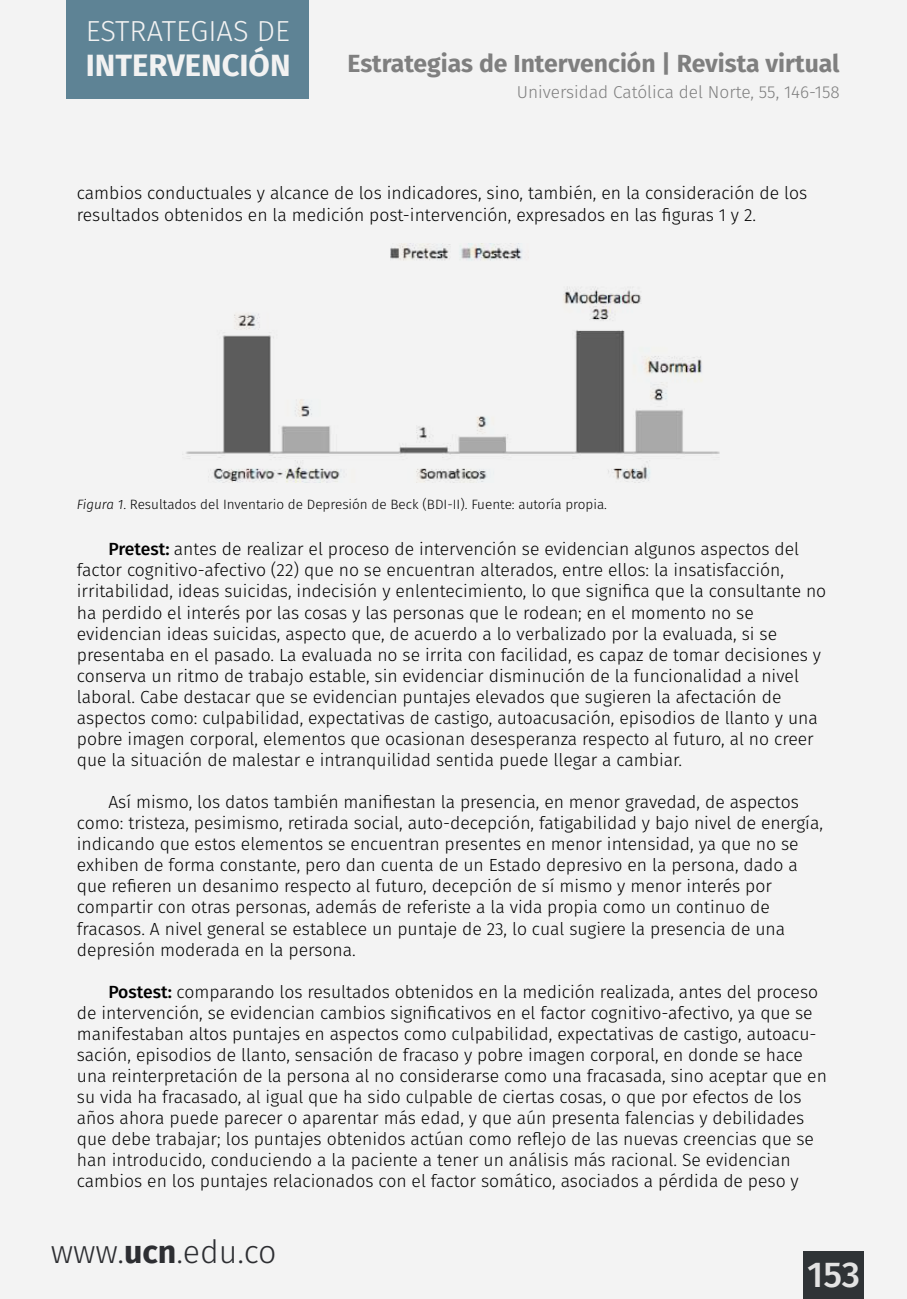
<style>
.page{position:relative;width:907px;height:1299px;background:#f3f3f3}
.page>*{position:absolute;margin:0;border:0;box-sizing:border-box;transform-origin:0 0}
.t1{font:500 36px "Fira Sans";color:#e3e3e3}
.t2{font:300 32.18px "Fira Sans";color:#2d2e32}
.t3{font:700 31.05px "Fira Sans";color:#f2f2f2}
.t4{font:300 29.03px "Fira Sans";color:#f2f2f2}
.t5{font:700 24.75px "Fira Sans";color:#7f7f7f}
.t6{font:300 17.55px/21.2px "Fira Sans";color:#000}
.t7{font:300 17.32px "Fira Sans";color:#7f7f7f}
.t8{font:300 13.5px "Fira Sans";color:#000}
.s1{font-style:italic}
.s2{font-weight:500}
.s3{font-weight:700}
</style>
<div class="page">
<div style="left:66px;top:0;width:243px;height:98px;background:#5e8395"></div>
<div style="left:803px;top:1252px;width:61px;height:47px;background:#2f3336"></div>
<img style="left:186px;top:243px;width:534px;height:239px">
<h3 class="t4" style="left:86px;top:10px;width:205px">ESTRATEGIAS DE</h3>
<h3 class="t3" style="left:86px;top:39px;width:206px">INTERVENCIÓN</h3>
<h3 class="t5" style="left:347px;top:43px;width:493px">Estrategias de Intervención | Revista virtual</h3>
<p class="t7" style="left:517px;top:80px;width:324px">Universidad Católica del Norte, 55, 146-158</p>
<p class="t6" style="left:77px;top:183px;width:732px">cambios conductuales y alcance de los indicadores, sino, también, en la consideración de los resultados obtenidos en la medición post-intervención, expresados en las figuras 1 y 2.</p>
<p class="t8" style="left:77px;top:495px;width:532px"><span class="s1">Figura 1</span>. Resultados del Inventario de Depresión de Beck (BDI-II). Fuente: autoría propia.</p>
<p class="t6" style="left:77px;top:538px;width:751px;text-indent:32px"><span class="s2">Pretest:</span> antes de realizar el proceso de intervención se evidencian algunos aspectos del factor cognitivo-afectivo (22) que no se encuentran alterados, entre ellos: la insatisfacción, irritabilidad, ideas suicidas, indecisión y enlentecimiento, lo que significa que la consultante no ha perdido el interés por las cosas y las personas que le rodean; en el momento no se evidencian ideas suicidas, aspecto que, de acuerdo a lo verbalizado por la evaluada, si se presentaba en el pasado. La evaluada no se irrita con facilidad, es capaz de tomar decisiones y conserva un ritmo de trabajo estable, sin evidenciar disminución de la funcionalidad a nivel laboral. Cabe destacar que se evidencian puntajes elevados que sugieren la afectación de aspectos como: culpabilidad, expectativas de castigo, autoacusación, episodios de llanto y una pobre imagen corporal, elementos que ocasionan desesperanza respecto al futuro, al no creer que la situación de malestar e intranquilidad sentida puede llegar a cambiar.</p>
<p class="t6" style="left:77px;top:791px;width:747px;text-indent:32px">Así mismo, los datos también manifiestan la presencia, en menor gravedad, de aspectos como: tristeza, pesimismo, retirada social, auto-decepción, fatigabilidad y bajo nivel de energía, indicando que estos elementos se encuentran presentes en menor intensidad, ya que no se exhiben de forma constante, pero dan cuenta de un Estado depresivo en la persona, dado a que refieren un desanimo respecto al futuro, decepción de sí mismo y menor interés por compartir con otras personas, además de referiste a la vida propia como un continuo de fracasos. A nivel general se establece un puntaje de 23, lo cual sugiere la presencia de una depresión moderada en la persona.</p>
<p class="t6" style="left:77px;top:981px;width:751px;text-indent:32px"><span class="s2">Postest:</span> comparando los resultados obtenidos en la medición realizada, antes del proceso de intervención, se evidencian cambios significativos en el factor cognitivo-afectivo, ya que se manifestaban altos puntajes en aspectos como culpabilidad, expectativas de castigo, autoacu&shy;sación, episodios de llanto, sensación de fracaso y pobre imagen corporal, en donde se hace una reinterpretación de la persona al no considerarse como una fracasada, sino aceptar que en su vida ha fracasado, al igual que ha sido culpable de ciertas cosas, o que por efectos de los años ahora puede parecer o aparentar más edad, y que aún presenta falencias y debilidades que debe trabajar; los puntajes obtenidos actúan como reflejo de las nuevas creencias que se han introducido, conduciendo a la paciente a tener un análisis más racional. Se evidencian cambios en los puntajes relacionados con el factor somático, asociados a pérdida de peso y</p>
<h2 class="t2" style="left:51px;top:1228px;width:227px">www.<span class="s3">ucn</span>.edu.co</h2>
<h1 class="t1" style="left:807px;top:1245px;width:54px">153</h1>
</div>
